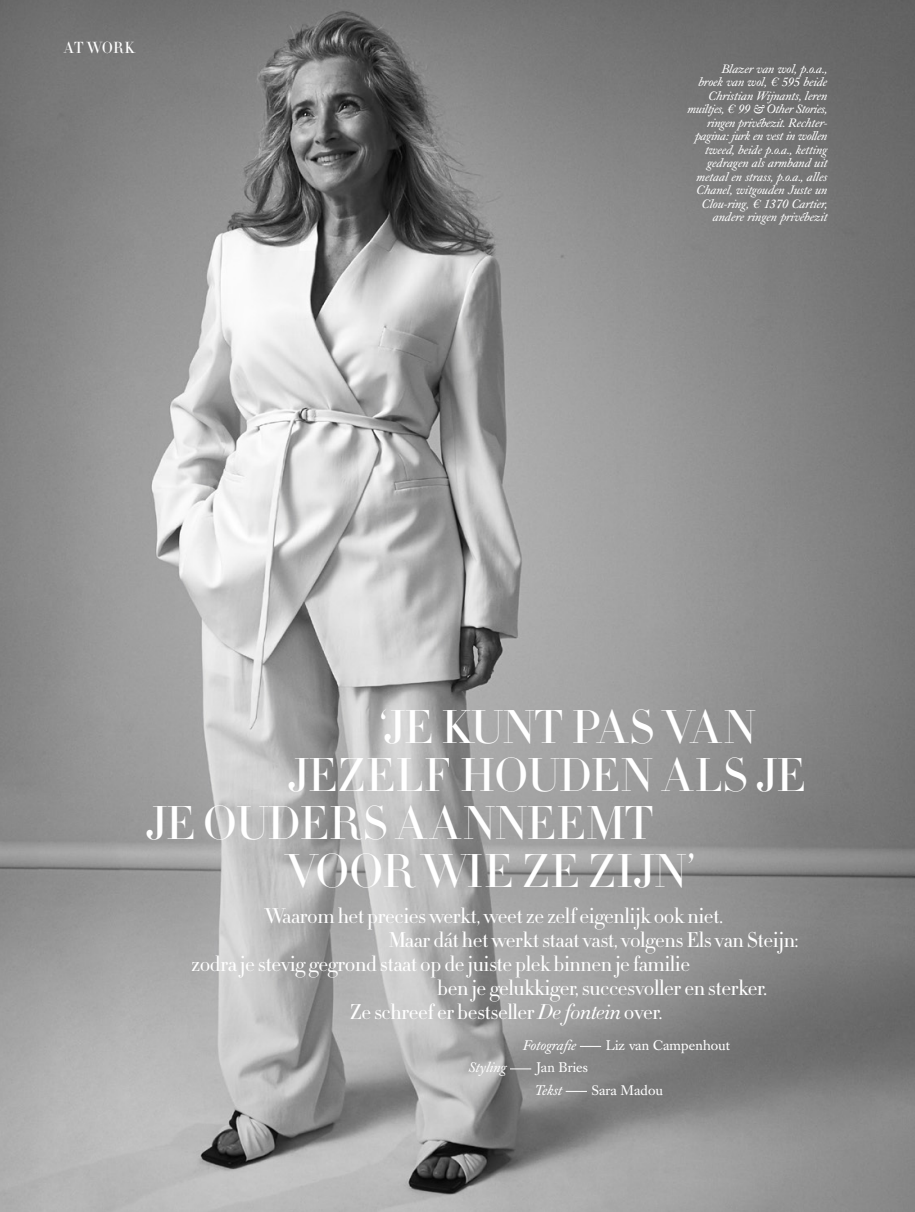
<style>
.page{position:relative;width:915px;height:1212px;background:#fff}
.page>*{position:absolute;margin:0;border:0;box-sizing:border-box;transform-origin:0 0}
.t1{font:300 46.5px "HTF Didot L24";letter-spacing:-.025em;color:#fff}
.t2{font:300 46.5px "HTF Didot L24";color:#fff}
.t3{font:300 46.5px "HTF Didot L24";letter-spacing:-.005em;color:#fff}
.t4{font:300 21px "HTF Didot L11";letter-spacing:-.02em;color:#fff}
.t5{font:300 15.75px "HTF Didot L11";color:#fff}
.t6{font:13.8px "Caslon Book Pro";letter-spacing:.01em;color:#fff}
.t7{font:italic 13.8px "Caslon Book Pro";letter-spacing:.01em;color:#fff}
.t8{font:italic 12px/13.5px "Caslon Book Pro";letter-spacing:.01em;color:#fff;text-align:right}
.s1{font-style:italic}
</style>
<div class="page">
<img style="left:0;top:0;width:914px;height:1212px">
<svg style="left:579px;top:1046px;width:22px;height:1px"></svg>
<svg style="left:510px;top:1069px;width:21px;height:1px"></svg>
<svg style="left:565px;top:1091px;width:21px;height:1px"></svg>
<h3 class="t5" style="left:64px;top:36px;width:72px">AT WORK</h3>
<p class="t8" style="left:687px;top:62px;width:141px">Blazer van wol, p.o.a.,<br>broek van wol, € 595 beide<br>Christian Wijnants, leren muiltjes, € 99 &amp; Other Stories, ringen privébezit. Rechter&shy;pagina: jurk en vest in wollen tweed, beide p.o.a., ketting gedragen als armband uit metaal en strass, p.o.a., alles<br>Chanel, witgouden Juste un<br>Clou-ring, € 1370 Cartier, andere ringen privébezit</p>
<h1 class="t1" style="left:379px;top:694px;width:378px">‘JE KUNT PAS VAN</h1>
<h1 class="t2" style="left:288px;top:742px;width:518px">JEZELF HOUDEN ALS JE</h1>
<h1 class="t1" style="left:146px;top:790px;width:509px">JE OUDERS AANNEEMT</h1>
<h1 class="t3" style="left:286px;top:838px;width:410px">VOOR WIE ZE ZIJN’</h1>
<h2 class="t4" style="left:265px;top:900px;width:460px">Waarom het precies werkt, weet ze zelf eigenlijk ook niet.</h2>
<h2 class="t4" style="left:388px;top:924px;width:411px">Maar dát het werkt staat vast, volgens Els van Steijn:</h2>
<h2 class="t4" style="left:191px;top:948px;width:500px">zodra je stevig gegrond staat op de juiste plek binnen je familie</h2>
<h2 class="t4" style="left:437px;top:972px;width:331px">ben je gelukkiger, succesvoller en sterker.</h2>
<h2 class="t4" style="left:349px;top:996px;width:314px">Ze schreef er bestseller <span class="s1">De fontein</span> over.</h2>
<p class="t7" style="left:522px;top:1036px;width:55px">Fotografie</p>
<p class="t6" style="left:605px;top:1036px;width:126px">Liz van Campenhout</p>
<p class="t7" style="left:468px;top:1058px;width:39px">Styling</p>
<p class="t6" style="left:536px;top:1058px;width:53px">Jan Bries</p>
<p class="t7" style="left:534px;top:1081px;width:29px">Tekst</p>
<p class="t6" style="left:591px;top:1081px;width:73px">Sara Madou</p>
</div>
